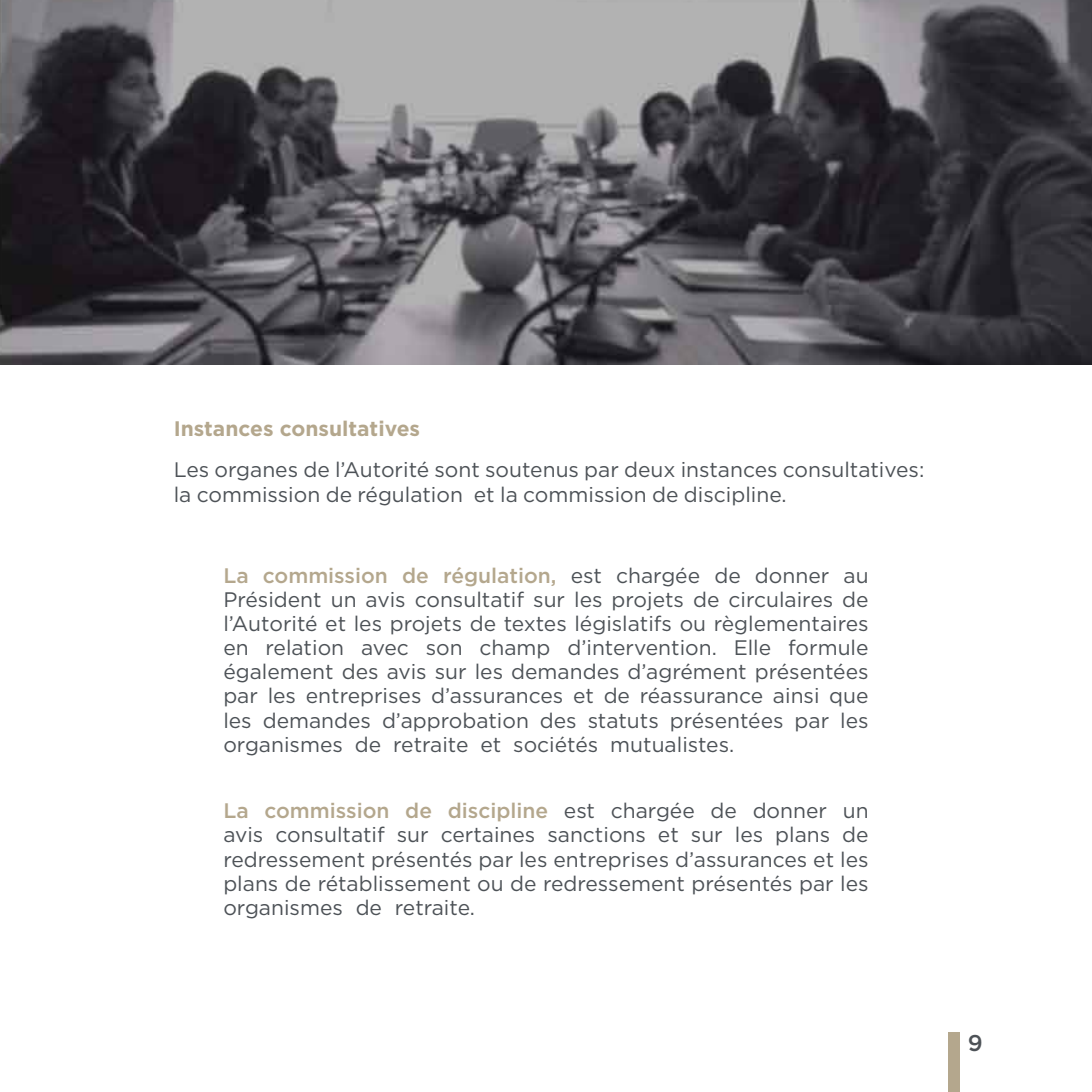
<style>
.page{position:relative;width:1092px;height:1092px;background:#fff}
.page>*{position:absolute;margin:0;border:0;box-sizing:border-box;transform-origin:0 0}
.t1{font:500 22.75px "Gotham";color:#4d5257}
.t2{font:21px/24.2px "Gotham";color:#4d5257;text-align:justify}
.t3{font:700 21px "Gotham";color:#b4a78d}
.s1{font-weight:500;color:#b4a78d}
</style>
<div class="page">
<div style="left:947px;top:1032px;width:12px;height:59px;background:#b4a78d"></div>
<img style="left:0;top:0;width:1091px;height:365px">
<p class="t3" style="left:174px;top:414px;width:248px">Instances consultatives</p>
<p class="t2" style="left:174px;top:457px;width:752px">Les organes de l’Autorité sont soutenus par deux instances consultatives: la commission de régulation et la commission de discipline.</p>
<p class="t2" style="left:223px;top:562px;width:646px"><span class="s1">La commission de régulation,</span> est chargée de donner au Président un avis consultatif sur les projets de circulaires de l’Autorité et les projets de textes législatifs ou règlementaires en relation avec son champ d’intervention. Elle formule également des avis sur les demandes d’agrément présentées par les entreprises d’assurances et de réassurance ainsi que les demandes d’approbation des statuts présentées par les organismes de retraite et sociétés mutualistes.</p>
<p class="t2" style="left:223px;top:798px;width:646px"><span class="s1">La commission de discipline</span> est chargée de donner un avis consultatif sur certaines sanctions et sur les plans de redressement présentés par les entreprises d’assurances et les plans de rétablissement ou de redressement présentés par les organismes de retraite.</p>
<p class="t1" style="left:967px;top:1027px;width:16px">9</p>
</div>
